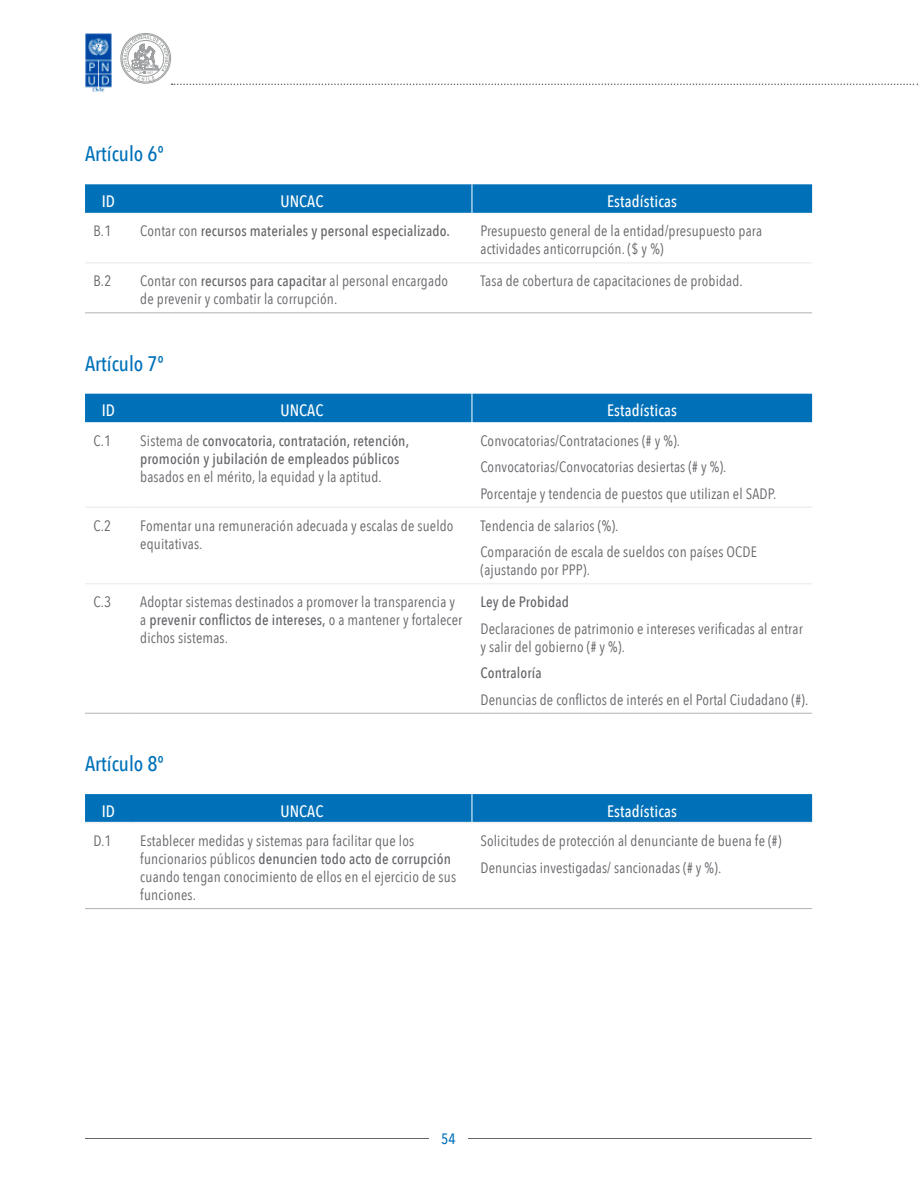
<style>
.page{position:relative;width:918px;height:1188px;background:#fff}
.page>*{position:absolute;margin:0;border:0;box-sizing:border-box;transform-origin:0 0}
.t1{font:500 21px "Avenir Next Condensed";color:#0071b9}
.t2{font:500 16.5px "Avenir Next Condensed";letter-spacing:.01em;color:#fff}
.t3{font:15px/18px "Avenir Next Condensed";letter-spacing:.01em;color:#646569}
.t4{font:500 15px/18px "Avenir Next Condensed";letter-spacing:.01em;color:#646569}
.t5{font:500 15px "Avenir Next Condensed";color:#0071b9}
.s1{font-weight:400}
.s2{font-weight:500}
</style>
<div class="page">
<img style="left:85px;top:33px;width:27px;height:58px">
<hr style="left:85px;top:1138px;width:727px;height:1px;background:#646569">
<div style="left:429px;top:1129px;width:39px;height:19px;background:#fff"></div>
<svg style="left:123px;top:36px;width:795px;height:49px"></svg>
<svg style="left:85px;top:184px;width:727px;height:29px;background:#0473ba"></svg>
<hr style="left:85px;top:262px;width:47px;height:2px;background:#f0f0f0">
<hr style="left:132px;top:262px;width:340px;height:2px;background:#f0f0f0">
<hr style="left:472px;top:262px;width:340px;height:2px;background:#f0f0f0">
<hr style="left:472px;top:312px;width:340px;height:1px;background:#b2b2b4">
<hr style="left:85px;top:312px;width:47px;height:1px;background:#b2b2b4">
<hr style="left:132px;top:312px;width:340px;height:1px;background:#b2b2b4">
<div style="left:85px;top:394px;width:727px;height:28px;background:#0071b9"></div>
<hr style="left:85px;top:506px;width:47px;height:2px;background:#f0f0f0">
<hr style="left:132px;top:506px;width:340px;height:2px;background:#f0f0f0">
<hr style="left:472px;top:506px;width:340px;height:2px;background:#f0f0f0">
<hr style="left:85px;top:583px;width:47px;height:1px;background:#f0f0f0">
<hr style="left:132px;top:583px;width:340px;height:1px;background:#f0f0f0">
<hr style="left:472px;top:583px;width:340px;height:1px;background:#f0f0f0">
<hr style="left:472px;top:713px;width:340px;height:1px;background:#b2b2b4">
<hr style="left:85px;top:713px;width:47px;height:1px;background:#b2b2b4">
<hr style="left:132px;top:713px;width:340px;height:1px;background:#b2b2b4">
<svg style="left:85px;top:794px;width:727px;height:28px;background:#0272b9"></svg>
<hr style="left:85px;top:822px;width:47px;height:1px;background:#f0f0f0">
<hr style="left:132px;top:822px;width:340px;height:1px;background:#f0f0f0">
<hr style="left:472px;top:822px;width:340px;height:1px;background:#f0f0f0">
<hr style="left:472px;top:908px;width:340px;height:1px;background:#b2b2b4">
<hr style="left:85px;top:908px;width:47px;height:1px;background:#b2b2b4">
<hr style="left:132px;top:908px;width:340px;height:1px;background:#b2b2b4">
<h1 class="t1" style="left:85px;top:141px;width:80px">Artículo 6º</h1>
<p class="t2" style="left:102px;top:191px;width:15px">ID</p>
<p class="t2" style="left:280px;top:191px;width:45px">UNCAC</p>
<p class="t2" style="left:607px;top:191px;width:71px">Estadísticas</p>
<p class="t3" style="left:94px;top:222px;width:19px">B.1</p>
<p class="t4" style="left:140px;top:222px;width:311px"><span class="s1">Contar con</span> recursos materiales y personal especializado.</p>
<p class="t3" style="left:480px;top:222px;width:283px">Presupuesto general de la entidad/presupuesto para actividades anticorrupción. ($ y %)</p>
<p class="t3" style="left:94px;top:272px;width:19px">B.2</p>
<p class="t3" style="left:140px;top:272px;width:309px">Contar con <span class="s2">recursos para capacitar</span> al personal encargado de prevenir y combatir la corrupción.</p>
<p class="t3" style="left:480px;top:272px;width:264px">Tasa de cobertura de capacitaciones de probidad.</p>
<h1 class="t1" style="left:85px;top:351px;width:80px">Artículo 7º</h1>
<p class="t2" style="left:102px;top:400px;width:15px">ID</p>
<p class="t2" style="left:280px;top:400px;width:45px">UNCAC</p>
<p class="t2" style="left:607px;top:400px;width:71px">Estadísticas</p>
<p class="t3" style="left:94px;top:431px;width:19px">C.1</p>
<p class="t4" style="left:140px;top:431px;width:270px"><span class="s1">Sistema de</span> convocatoria, contratación, retención, promoción y jubilación de empleados públicos</p>
<p class="t3" style="left:140px;top:467px;width:243px">basados en el mérito, la equidad y la aptitud.</p>
<p class="t3" style="left:480px;top:427px;width:297px;line-height:26.5px">Convocatorias/Contrataciones (# y %).<br>Convocatorias/Convocatorias desiertas (# y %).<br>Porcentaje y tendencia de puestos que utilizan el SADP.</p>
<p class="t3" style="left:94px;top:516px;width:19px">C.2</p>
<p class="t3" style="left:140px;top:516px;width:315px">Fomentar una remuneración adecuada y escalas de sueldo equitativas.</p>
<p class="t3" style="left:480px;top:512px;width:278px;line-height:26.5px">Tendencia de salarios (%).<br>Comparación de escala de sueldos con países OCDE</p>
<p class="t3" style="left:480px;top:561px;width:111px">(ajustando por PPP).</p>
<p class="t3" style="left:94px;top:593px;width:19px">C.3</p>
<p class="t3" style="left:140px;top:593px;width:324px">Adoptar sistemas destinados a promover la transparencia y a <span class="s2">prevenir conflictos de intereses,</span> o a mantener y fortalecer dichos sistemas.</p>
<p class="t4" style="left:480px;top:593px;width:90px">Ley de Probidad</p>
<p class="t3" style="left:480px;top:619px;width:324px">Declaraciones de patrimonio e intereses verificadas al entrar y salir del gobierno (# y %).</p>
<p class="t4" style="left:480px;top:664px;width:63px">Contraloría</p>
<p class="t3" style="left:480px;top:690px;width:329px">Denuncias de conflictos de interés en el Portal Ciudadano (#).</p>
<h1 class="t1" style="left:85px;top:751px;width:80px">Artículo 8º</h1>
<p class="t2" style="left:102px;top:801px;width:15px">ID</p>
<p class="t2" style="left:280px;top:801px;width:45px">UNCAC</p>
<p class="t2" style="left:607px;top:801px;width:71px">Estadísticas</p>
<p class="t3" style="left:94px;top:832px;width:20px">D.1</p>
<p class="t3" style="left:140px;top:832px;width:317px">Establecer medidas y sistemas para facilitar que los funcionarios públicos <span class="s2">denuncien todo acto de corrupción </span>cuando tengan conocimiento de ellos en el ejercicio de sus funciones.</p>
<p class="t3" style="left:480px;top:828px;width:303px;line-height:26.5px">Solicitudes de protección al denunciante de buena fe (#)<br>Denuncias investigadas/ sancionadas (# y %).</p>
<p class="t5" style="left:441px;top:1130px;width:16px">54</p>
</div>
